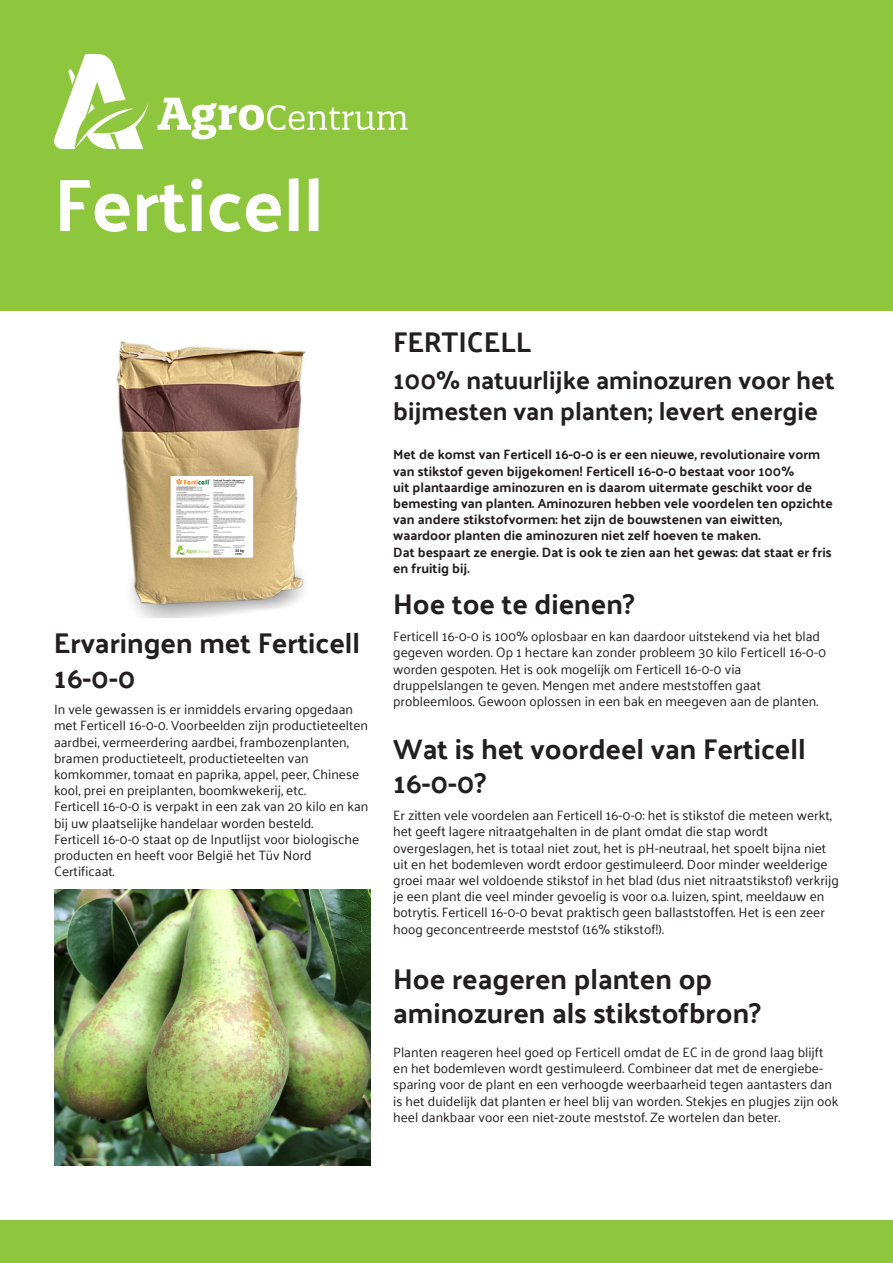
<style>
.page{position:relative;width:893px;height:1263px;background:#fff}
.page>*{position:absolute;margin:0;border:0;box-sizing:border-box;transform-origin:0 0}
.t1{font:700 75px "Palanquin";color:#fff}
.t2{font:700 28.5px/34.2px "Palanquin";color:#231f20}
.t3{font:700 25.5px/30.6px "Palanquin";color:#231f20}
.t4{font:13.5px/16.2px "Palanquin";color:#231f20}
.t5{font:700 13.5px/16.2px "Palanquin";color:#231f20}
</style>
<div class="page">
<div style="left:0;top:1220px;width:893px;height:43px;background:#8ec63e"></div>
<div style="left:0;top:0;width:893px;height:310px;background:#8ec63e"></div>
<svg style="left:54px;top:54px;width:95px;height:95px"></svg>
<svg style="left:157px;top:98px;width:251px;height:41px"></svg>
<img style="left:116px;top:341px;width:190px;height:277px">
<img style="left:54px;top:890px;width:317px;height:276px">
<p class="t1" style="left:54px;top:161px;width:271px">Ferticell</p>
<p class="t2" style="left:54px;top:626px;width:308px">Ervaringen met Ferticell<br>16-0-0</p>
<p class="t4" style="left:54px;top:701px;width:301px">In vele gewassen is er inmiddels ervaring opgedaan</p>
<p class="t4" style="left:54px;top:718px;width:316px">met Ferticell 16-0-0. Voorbeelden zijn productieteelten</p>
<p class="t4" style="left:54px;top:734px;width:296px">aardbei, vermeerdering aardbei, frambozenplanten,</p>
<p class="t4" style="left:54px;top:750px;width:256px">bramen productieteelt, productieteelten van</p>
<p class="t4" style="left:54px;top:766px;width:307px">komkommer, tomaat en paprika, appel, peer, Chinese kool, prei en preiplanten, boomkwekerij, etc.</p>
<p class="t4" style="left:54px;top:799px;width:316px">Ferticell 16-0-0 is verpakt in een zak van 20 kilo en kan bij uw plaatselijke handelaar worden besteld.</p>
<p class="t4" style="left:54px;top:831px;width:307px">Ferticell 16-0-0 staat op de Inputlijst voor biologische</p>
<p class="t4" style="left:54px;top:847px;width:259px">producten en heeft voor België het Tüv Nord</p>
<p class="t4" style="left:54px;top:863px;width:62px">Certificaat.</p>
<p class="t2" style="left:393px;top:325px;width:140px">FERTICELL</p>
<p class="t3" style="left:393px;top:365px;width:443px">100% natuurlijke aminozuren voor het bijmesten van planten; levert energie</p>
<p class="t5" style="left:393px;top:447px;width:441px">Met de komst van Ferticell 16-0-0 is er een nieuwe, revolutionaire vorm van stikstof geven bijgekomen! Ferticell 16-0-0 bestaat voor 100%<br>uit plantaardige aminozuren en is daarom uitermate geschikt voor de bemesting van planten. Aminozuren hebben vele voordelen ten opzichte van andere stikstofvormen: het zijn de bouwstenen van eiwitten,</p>
<p class="t5" style="left:393px;top:528px;width:369px">waardoor planten die aminozuren niet zelf hoeven te maken.</p>
<p class="t5" style="left:393px;top:544px;width:440px">Dat bespaart ze energie. Dat is ook te zien aan het gewas: dat staat er fris en fruitig bij.</p>
<p class="t2" style="left:393px;top:587px;width:243px">Hoe toe te dienen?</p>
<p class="t4" style="left:393px;top:628px;width:435px">Ferticell 16-0-0 is 100% oplosbaar en kan daardoor uitstekend via het blad gegeven worden. Op 1 hectare kan zonder probleem 30 kilo Ferticell 16-0-0 worden gespoten. Het is ook mogelijk om Ferticell 16-0-0 via</p>
<p class="t4" style="left:393px;top:677px;width:369px">druppelslangen te geven. Mengen met andere meststoffen gaat</p>
<p class="t4" style="left:393px;top:693px;width:427px">probleemloos. Gewoon oplossen in een bak en meegeven aan de planten.</p>
<p class="t2" style="left:393px;top:732px;width:414px">Wat is het voordeel van Ferticell<br>16-0-0?</p>
<p class="t4" style="left:393px;top:807px;width:440px">Er zitten vele voordelen aan Ferticell 16-0-0: het is stikstof die meteen werkt, het geeft lagere nitraatgehalten in de plant omdat die stap wordt</p>
<p class="t4" style="left:393px;top:840px;width:447px">overgeslagen, het is totaal niet zout, het is pH-neutraal, het spoelt bijna niet uit en het bodemleven wordt erdoor gestimuleerd. Door minder weelderige groei maar wel voldoende stikstof in het blad (dus niet nitraatstikstof) verkrijg je een plant die veel minder gevoelig is voor o.a. luizen, spint, meeldauw en botrytis. Ferticell 16-0-0 bevat praktisch geen ballaststoffen. Het is een zeer hoog geconcentreerde meststof (16% stikstof!).</p>
<p class="t2" style="left:393px;top:962px;width:320px">Hoe reageren planten op</p>
<p class="t2" style="left:393px;top:996px;width:369px">aminozuren als stikstofbron?</p>
<p class="t4" style="left:393px;top:1044px;width:447px">Planten reageren heel goed op Ferticell omdat de EC in de grond laag blijft en het bodemleven wordt gestimuleerd. Combineer dat met de energiebe&shy;sparing voor de plant en een verhoogde weerbaarheid tegen aantasters dan is het duidelijk dat planten er heel blij van worden. Stekjes en plugjes zijn ook heel dankbaar voor een niet-zoute meststof. Ze wortelen dan beter.</p>
</div>
